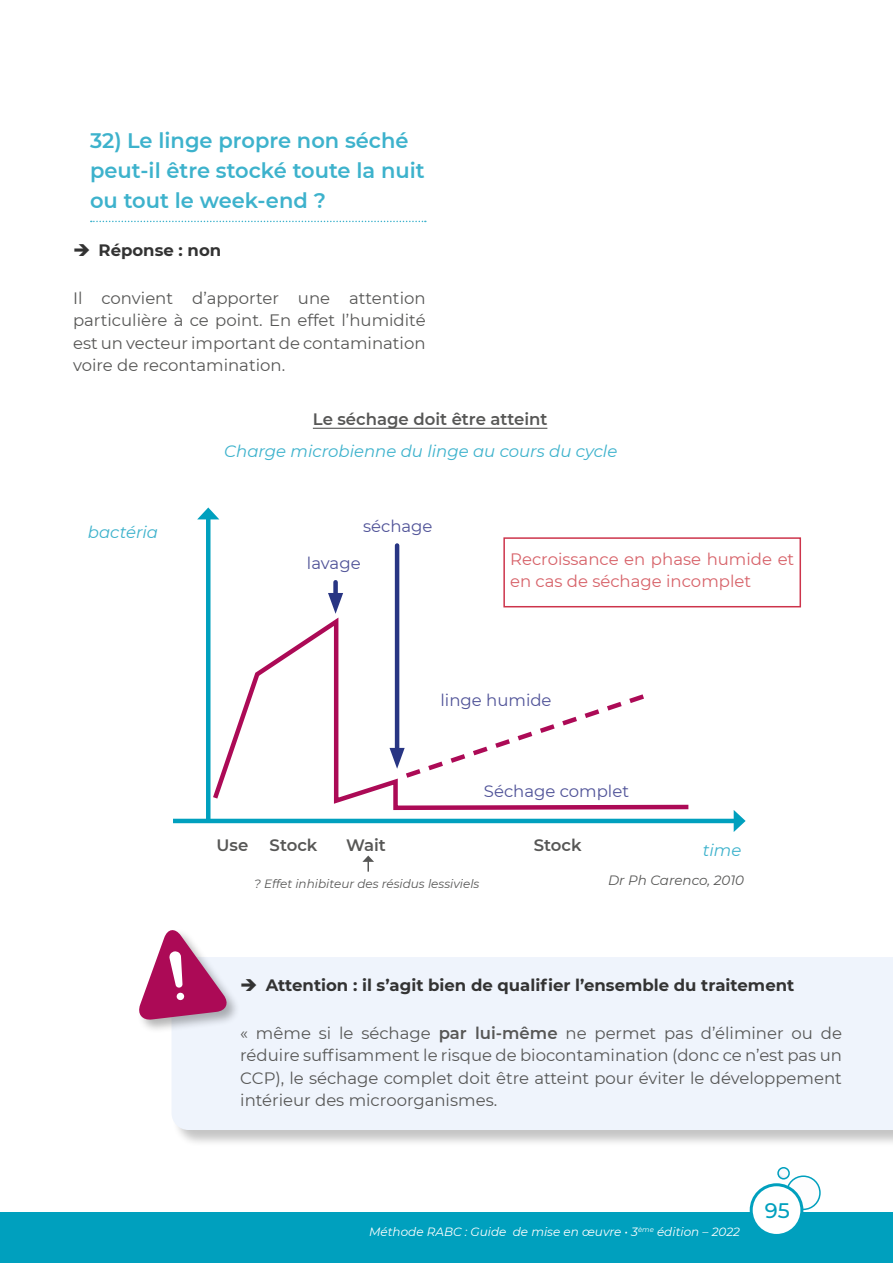
<style>
.page{position:relative;width:893px;height:1263px;background:#fff}
.page>*{position:absolute;margin:0;border:0;box-sizing:border-box;transform-origin:0 0}
.t1{font:600 21px/30px "Montserrat";color:#3db2cc}
.t2{font:500 21px "Montserrat";color:#00a0be}
.t3{font:16.5px/22.5px "Montserrat";color:#575756;text-align:justify}
.t4{font:700 16.5px "Montserrat";color:#333}
.t5{font:italic 16.5px "Montserrat";color:#3db2cc}
.t6{font:16.5px/22.5px "Montserrat";color:#d76269}
.t7{font:600 16.5px "Montserrat";color:#575756}
.t8{font:16.5px "Montserrat";color:#505398}
.t9{font:italic 13.5px "Montserrat";color:#575756}
.t10{font:italic 12px "Montserrat";color:#fff}
.t11{font:italic 12px "Montserrat";color:#575756}
.s1{font-weight:600}
</style>
<div class="page">
<div style="left:0;top:1212px;width:893px;height:51px;background:#00a0be"></div>
<div style="left:786px;top:1175px;width:35px;height:35px;border:2px solid #00a0be;border-radius:50%"></div>
<div style="left:751px;top:1185px;width:51px;height:50px;background:#fff;border-radius:50%"></div>
<div style="left:750px;top:1183px;width:53px;height:54px;border:3px solid #00a0be;border-radius:50%"></div>
<svg style="left:777px;top:1167px;width:43px;height:44px"></svg>
<div style="left:777px;top:1167px;width:13px;height:12px;border:2px solid #00a0be;border-radius:50%"></div>
<svg style="left:91px;top:221px;width:335px;height:1px"></svg>
<div style="left:172px;top:957px;width:721px;height:190px;background:#000;opacity:.23"></div>
<div style="left:172px;top:957px;width:721px;height:173px;background:#eff4fc"></div>
<div style="left:137px;top:928px;width:104px;height:106px;background:#000;opacity:.3"></div>
<svg style="left:137px;top:928px;width:93px;height:93px"></svg>
<div style="left:176px;top:992px;width:8px;height:8px;background:#fff;border-radius:50%"></div>
<hr style="left:173px;top:819px;width:565px;height:4px;background:#00a0be">
<svg style="left:734px;top:810px;width:12px;height:22px"></svg>
<hr style="left:206px;top:515px;width:4px;height:305px;background:#00a0be">
<svg style="left:197px;top:507px;width:22px;height:12px"></svg>
<svg style="left:210px;top:613px;width:479px;height:199px"></svg>
<div style="left:333px;top:582px;width:5px;height:19px;background:#283583"></div>
<svg style="left:328px;top:593px;width:15px;height:21px"></svg>
<hr style="left:395px;top:545px;width:4px;height:211px;background:#283583">
<svg style="left:389px;top:691px;width:260px;height:90px"></svg>
<div style="left:503px;top:537px;width:298px;height:70px;border:2px solid #cd344b"></div>
<hr style="left:313px;top:428px;width:234px;height:1px;background:#575756">
<svg style="left:362px;top:855px;width:12px;height:17px"></svg>
<p class="t1" style="left:90px;top:124px;width:336px">32) Le linge propre non séché peut-il être stocké toute la nuit ou tout le week-end ?</p>
<p class="t4" style="left:73px;top:238px;width:150px">➔ Réponse : non</p>
<p class="t3" style="left:73px;top:286px;width:354px">Il convient d’apporter une attention particulière à ce point. En effet l’humidité est un vecteur important de contamination voire de recontamination.</p>
<p class="t7" style="left:313px;top:408px;width:236px">Le séchage doit être atteint</p>
<p class="t5" style="left:88px;top:521px;width:72px">bactéria</p>
<p class="t5" style="left:224px;top:440px;width:394px">Charge microbienne du linge au cours du cycle</p>
<p class="t8" style="left:363px;top:515px;width:71px">séchage</p>
<p class="t8" style="left:307px;top:552px;width:55px">lavage</p>
<p class="t6" style="left:510px;top:547px;width:286px">Recroissance en phase humide et en cas de séchage incomplet</p>
<p class="t8" style="left:441px;top:689px;width:113px">linge humide</p>
<p class="t8" style="left:484px;top:780px;width:147px">Séchage complet</p>
<p class="t7" style="left:346px;top:834px;width:41px">Wait</p>
<p class="t7" style="left:217px;top:834px;width:33px">Use</p>
<p class="t7" style="left:270px;top:834px;width:49px">Stock</p>
<p class="t7" style="left:534px;top:834px;width:49px">Stock</p>
<p class="t5" style="left:703px;top:839px;width:40px">time</p>
<p class="t11" style="left:254px;top:876px;width:227px">? Effet inhibiteur des résidus lessiviels</p>
<p class="t9" style="left:608px;top:871px;width:138px">Dr Ph Carenco, 2010</p>
<p class="t4" style="left:240px;top:973px;width:556px">➔ Attention : il s’agit bien de qualifier l’ensemble du traitement</p>
<p class="t3" style="left:240px;top:1021px;width:603px">« même si le séchage <span class="s1">par lui-même</span> ne permet pas d’éliminer ou de réduire suffisamment le risque de biocontamination (donc ce n’est pas un CCP), le séchage complet doit être atteint pour éviter le développement intérieur des microorganismes.</p>
<p class="t10" style="left:369px;top:1223px;width:372px">Méthode RABC : Guide de mise en œuvre • 3<sup>ème</sup> édition – 2022</p>
<p class="t2" style="left:765px;top:1196px;width:27px">95</p>
</div>
